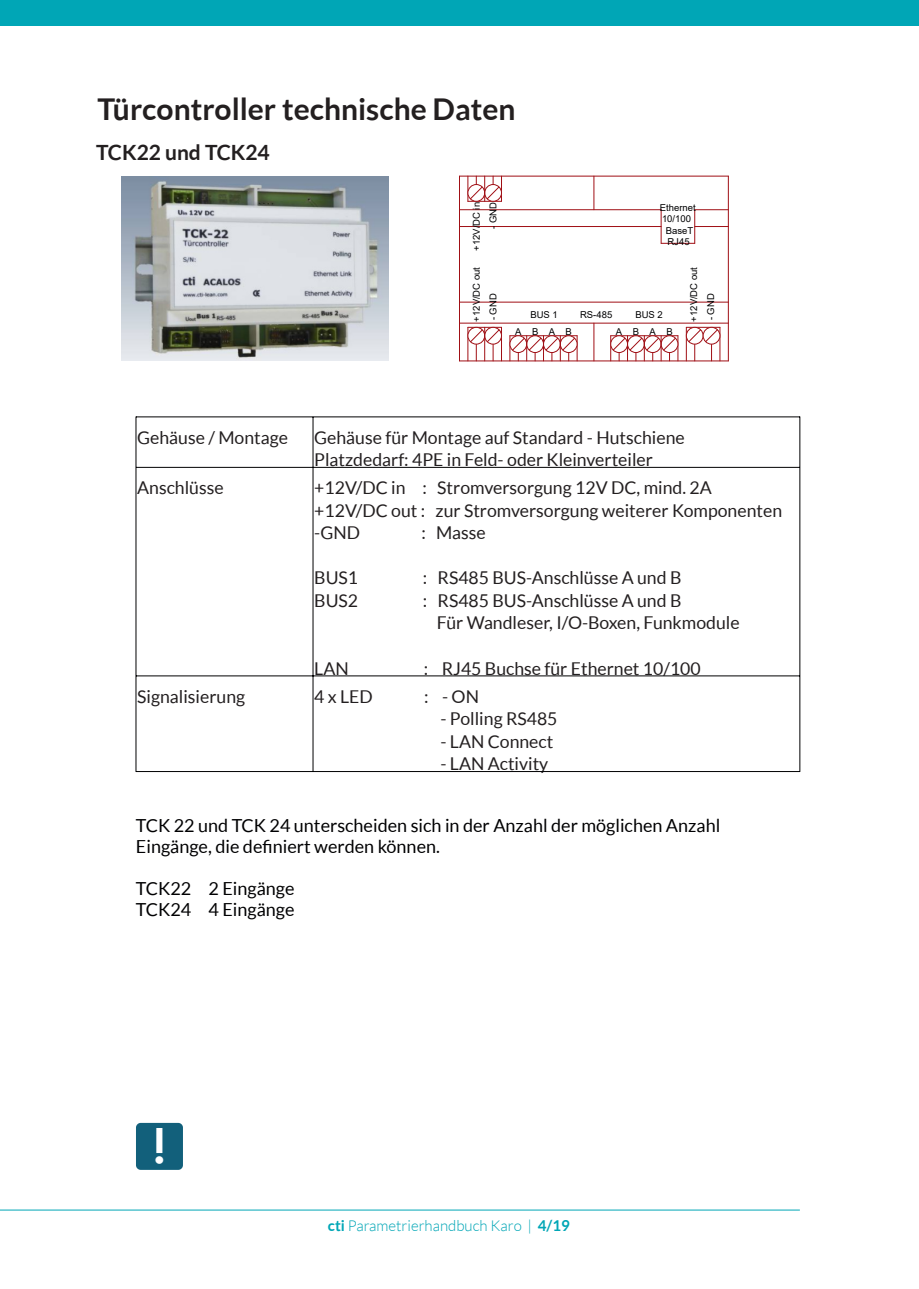
<style>
.page{position:relative;width:919px;height:1289px;background:#fff}
.page>*{position:absolute;margin:0;border:0;box-sizing:border-box;transform-origin:0 0}
.t1{font:700 48.75px "Lato";color:#fff}
.t2{font:700 30px "Lato";color:#231f20}
.t3{font:700 21px "Lato";color:#231f20}
.t4{font:18px/21px "Lato";color:#000002}
.t5{font:17.7px/22.5px "Lato";color:#231f20}
.t6{font:300 15px "Lato";color:#00a6b6}
.t7{font:9.45px/11.4px "Arial";color:#000002;text-align:center}
.s1{font-weight:700}
</style>
<div class="page">
<div style="left:0;top:0;width:918px;height:26px;background:#00a6b6"></div>
<hr style="left:0;top:1209px;width:799px;height:1px;background:#00a6b6">
<div style="left:136px;top:1122px;width:47px;height:47px;background:#12607b;border-radius:5px"></div>
<hr style="left:459px;top:176px;width:1px;height:185px;background:#a00f15">
<hr style="left:459px;top:176px;width:269px;height:1px;background:#a00f15">
<hr style="left:727px;top:176px;width:1px;height:185px;background:#a00f15">
<hr style="left:459px;top:360px;width:269px;height:1px;background:#a00f15">
<hr style="left:459px;top:302px;width:269px;height:1px;background:#a00f15">
<hr style="left:459px;top:323px;width:269px;height:1px;background:#a00f15">
<hr style="left:459px;top:209px;width:202px;height:1px;background:#a00f15">
<hr style="left:694px;top:209px;width:34px;height:1px;background:#a00f15">
<hr style="left:660px;top:210px;width:1px;height:33px;background:#a00f15">
<hr style="left:694px;top:210px;width:1px;height:33px;background:#a00f15">
<hr style="left:661px;top:243px;width:33px;height:1px;background:#a00f15">
<hr style="left:593px;top:176px;width:1px;height:34px;background:#a00f15">
<hr style="left:468px;top:201px;width:33px;height:1px;background:#a00f15">
<hr style="left:459px;top:226px;width:202px;height:1px;background:#a00f15">
<hr style="left:694px;top:226px;width:34px;height:1px;background:#a00f15">
<hr style="left:467px;top:327px;width:1px;height:34px;background:#a00f15">
<hr style="left:501px;top:327px;width:1px;height:34px;background:#a00f15">
<hr style="left:468px;top:327px;width:33px;height:1px;background:#a00f15">
<hr style="left:510px;top:335px;width:67px;height:1px;background:#a00f15">
<hr style="left:719px;top:327px;width:1px;height:34px;background:#a00f15">
<hr style="left:685px;top:327px;width:1px;height:34px;background:#a00f15">
<hr style="left:686px;top:327px;width:33px;height:1px;background:#a00f15">
<hr style="left:610px;top:335px;width:68px;height:1px;background:#a00f15">
<svg style="left:467px;top:327px;width:18px;height:17px"></svg>
<svg style="left:484px;top:327px;width:18px;height:17px"></svg>
<div style="left:526px;top:335px;width:18px;height:18px;background:#aa2a30;border:1px solid #a00f15;border-radius:50%"></div>
<div style="left:543px;top:335px;width:17px;height:18px;background:#aa2a30;border:1px solid #a00f15;border-radius:50%"></div>
<div style="left:560px;top:335px;width:17px;height:18px;background:#aa2a2f;border:1px solid #a00f15;border-radius:50%"></div>
<div style="left:610px;top:335px;width:18px;height:18px;background:#aa2a30;border:1px solid #a00f15;border-radius:50%"></div>
<div style="left:627px;top:335px;width:17px;height:18px;background:#aa2a2f;border:1px solid #a00f15;border-radius:50%"></div>
<svg style="left:685px;top:327px;width:18px;height:17px"></svg>
<svg style="left:702px;top:327px;width:18px;height:17px"></svg>
<div style="left:467px;top:184px;width:18px;height:18px;background:#a8262b;border:1px solid #a00f15;border-radius:50%"></div>
<div style="left:484px;top:184px;width:18px;height:18px;background:#a9262b;border:1px solid #a00f15;border-radius:50%"></div>
<svg style="left:469px;top:328px;width:31px;height:33px"></svg>
<svg style="left:509px;top:336px;width:68px;height:25px"></svg>
<svg style="left:610px;top:336px;width:68px;height:25px"></svg>
<svg style="left:687px;top:328px;width:31px;height:33px"></svg>
<svg style="left:467px;top:176px;width:35px;height:25px"></svg>
<hr style="left:593px;top:323px;width:1px;height:38px;background:#a00f15">
<hr style="left:136px;top:416px;width:1px;height:356px;background:#000002">
<hr style="left:799px;top:416px;width:1px;height:356px;background:#000002">
<hr style="left:312px;top:417px;width:1px;height:354px;background:#000002">
<hr style="left:136px;top:416px;width:663px;height:1px;background:#000002">
<hr style="left:136px;top:467px;width:663px;height:1px;background:#000002">
<hr style="left:136px;top:675px;width:663px;height:1px;background:#000002">
<hr style="left:136px;top:771px;width:663px;height:1px;background:#000002">
<img style="left:122px;top:176px;width:266px;height:185px">
<h2 class="t2" style="left:97px;top:96px;width:419px">Türcontroller technische Daten</h2>
<p class="t3" style="left:96px;top:143px;width:175px">TCK22 und TCK24</p>
<p class="t7" style="left:488px;top:229px;width:28px;rotate:-90deg">- GND</p>
<p class="t7" style="left:472px;top:251px;width:50px;rotate:-90deg">+12V/DC in</p>
<p class="t7" style="left:472px;top:321px;width:56px;rotate:-90deg">+12V/DC out</p>
<p class="t7" style="left:689px;top:321px;width:56px;rotate:-90deg">+12V/DC out</p>
<p class="t7" style="left:659px;top:203px;width:37px">Ethernet<br>10/100<br>BaseT<br>RJ45</p>
<p class="t7" style="left:488px;top:320px;width:28px;rotate:-90deg">- GND</p>
<p class="t7" style="left:706px;top:320px;width:28px;rotate:-90deg">- GND</p>
<p class="t7" style="left:530px;top:310px;width:29px">BUS 1</p>
<p class="t7" style="left:580px;top:310px;width:34px">RS-485</p>
<p class="t7" style="left:635px;top:310px;width:29px">BUS 2</p>
<p class="t7" style="left:515px;top:327px;width:58px">ABAB</p>
<p class="t7" style="left:616px;top:327px;width:58px">ABAB</p>
<p class="t5" style="left:137px;top:427px;width:152px">Gehäuse / Montage</p>
<p class="t5" style="left:314px;top:427px;width:372px">Gehäuse für Montage auf Standard - Hutschiene<br>Platzdedarf: 4PE in Feld- oder Kleinverteiler</p>
<p class="t5" style="left:137px;top:477px;width:88px">Anschlüsse</p>
<p class="t5" style="left:314px;top:477px;width:469px">+12V/DC in : Stromversorgung 12V DC, mind. 2A +12V/DC out : zur Stromversorgung weiterer Komponenten -GND</p>
<p class="t5" style="left:421px;top:522px;width:66px">: Masse</p>
<p class="t5" style="left:314px;top:567px;width:45px">BUS1</p>
<p class="t5" style="left:423px;top:567px;width:260px">: RS485 BUS-Anschlüsse A und B</p>
<p class="t5" style="left:314px;top:590px;width:45px">BUS2</p>
<p class="t5" style="left:437px;top:590px;width:304px;text-indent:-14px">: RS485 BUS-Anschlüsse A und B<br>Für Wandleser, I/O-Boxen, Funkmodule</p>
<p class="t5" style="left:314px;top:658px;width:36px">LAN</p>
<p class="t5" style="left:423px;top:658px;width:278px">: RJ45 Buchse für Ethernet 10/100</p>
<p class="t5" style="left:137px;top:686px;width:109px">Signalisierung</p>
<p class="t5" style="left:314px;top:686px;width:60px">4xLED</p>
<p class="t5" style="left:424px;top:686px;width:57px">: -ON</p>
<p class="t5" style="left:440px;top:708px;width:119px">- Polling RS485</p>
<p class="t5" style="left:440px;top:731px;width:114px">- LAN Connect</p>
<p class="t5" style="left:440px;top:753px;width:109px">- LAN Activity</p>
<p class="t4" style="left:136px;top:816px;width:585px">TCK 22 und TCK 24 unterscheiden sich in der Anzahl der möglichen Anzahl<br>Eingänge, die definiert werden können.</p>
<p class="t4" style="left:136px;top:879px;width:160px">TCK22 2 Eingänge<br>TCK24 4 Eingänge</p>
<h1 class="t1" style="left:166px;top:1167px;width:15px;rotate:-180deg">i</h1>
<p class="t6" style="left:328px;top:1219px;width:243px"><span class="s1">cti</span> Parametrierhandbuch Karo | <span class="s1">4/19</span></p>
</div>
